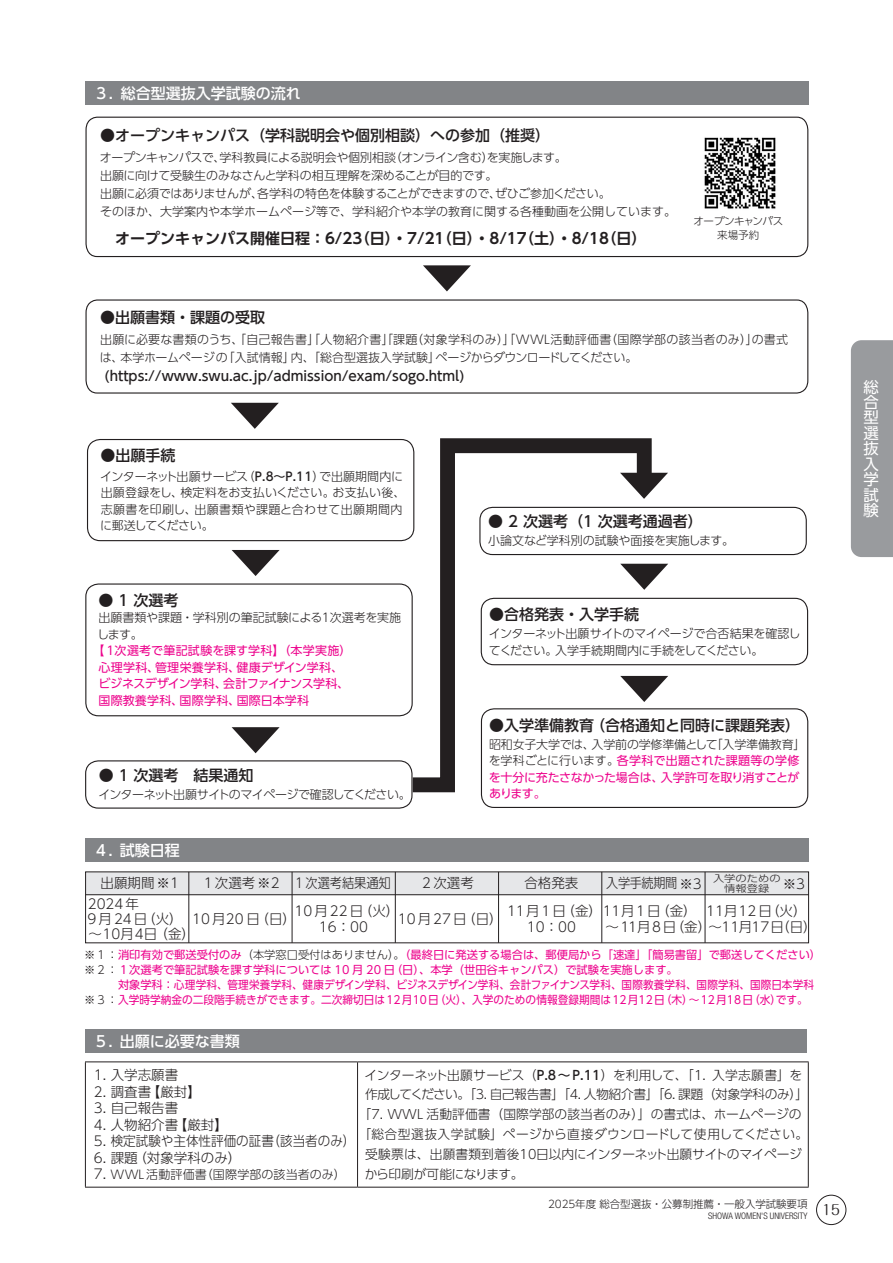
<style>
.page{position:relative;width:893px;height:1263px;background:#fff}
.page>*{position:absolute;margin:0;border:0;box-sizing:border-box;transform-origin:0 0}
.t1{font:15.45px/15.5px "UD Shin Go NT Pro";color:#fff;text-align:justify}
.t2{font:500 15px "UD Shin Go Pro";color:#231f20}
.t3{font:700 15px "UD Shin Go Pro De";color:#231f20}
.t4{font:500 15px "UD Shin Go Pro";color:#fff}
.t5{font:300 13.5px/15.3px "UD Shin Go Pro";color:#231f20}
.t6{font:500 13.5px "UD Shin Go Pro";color:#231f20}
.t7{font:300 13.5px/27.3px "UD Shin Go Pro";color:#231f20;scale:.9 1}
.t8{font:300 13.5px/27.3px "UD Shin Go Pro";letter-spacing:.05em;color:#231f20}
.t9{font:300 12.75px "UD Shin Go Pro";letter-spacing:-.005em;color:#231f20}
.t10{font:300 12.75px "UD Shin Go Pro";letter-spacing:-.03em;color:#231f20}
.t11{font:300 12.75px "UD Shin Go Pro";letter-spacing:.03em;color:#231f20}
.t12{font:300 12.75px "UD Shin Go Pro";letter-spacing:-.045em;color:#231f20}
.t13{font:300 12px/16.5px "UD Shin Go Pro";color:#231f20}
.t14{font:12px/16.5px "UD Shin Go Pro";color:#ed028c}
.t15{font:300 12px/16.5px "UD Shin Go Pro";letter-spacing:-.02em;color:#231f20}
.t16{font:300 12px "UD Shin Go Pro";letter-spacing:-.05em;color:#231f20}
.t17{font:11.25px/15px "UD Shin Go Pro";color:#ed028c}
.t18{font:300 10.5px "UD Shin Go NT Pro";letter-spacing:-.01em;color:#231f20}
.t19{font:300 10.5px/13.5px "UD Shin Go Pro";letter-spacing:-.03em;color:#231f20;text-align:center}
.t20{font:300 9.6px/10.5px "UD Shin Go Pro";color:#231f20;text-align:center;scale:1.18 1}
.t21{font:300 condensed 9px "Helvetica Neue LT Com";color:#231f20}
.s1{font-weight:500}
.s2{font-weight:300;color:#231f20}
.s3{font-size:13.5px}
</style>
<div class="page">
<svg style="left:398px;top:438px;width:261px;height:362px"></svg>
<div style="left:85px;top:81px;width:723px;height:24px;background:#828487"></div>
<div style="left:85px;top:838px;width:723px;height:24px;background:#828487"></div>
<div style="left:85px;top:1029px;width:722px;height:23px;background:#828487"></div>
<hr style="left:85px;top:1061px;width:273px;height:1px;background:#231f20">
<hr style="left:85px;top:1062px;width:1px;height:125px;background:#231f20">
<hr style="left:358px;top:1061px;width:451px;height:1px;background:#231f20">
<hr style="left:808px;top:1062px;width:1px;height:125px;background:#231f20">
<hr style="left:85px;top:1187px;width:273px;height:1px;background:#231f20">
<hr style="left:358px;top:1187px;width:451px;height:1px;background:#231f20">
<hr style="left:357px;top:1062px;width:1px;height:125px;background:#231f20">
<div style="left:479px;top:507px;width:328px;height:48px;border:1px solid #231f20;border-radius:13px"></div>
<div style="left:85px;top:760px;width:327px;height:49px;border:1px solid #231f20;border-radius:13px"></div>
<svg style="left:232px;top:550px;width:48px;height:26px"></svg>
<svg style="left:231px;top:403px;width:48px;height:26px"></svg>
<svg style="left:423px;top:265px;width:48px;height:26px"></svg>
<svg style="left:620px;top:473px;width:48px;height:26px"></svg>
<svg style="left:620px;top:676px;width:48px;height:26px"></svg>
<svg style="left:620px;top:564px;width:48px;height:26px"></svg>
<svg style="left:232px;top:727px;width:48px;height:26px"></svg>
<div style="left:86px;top:872px;width:722px;height:23px;background:#e6e7e9"></div>
<hr style="left:188px;top:872px;width:1px;height:71px;background:#231f20">
<hr style="left:395px;top:872px;width:1px;height:71px;background:#231f20">
<hr style="left:498px;top:872px;width:1px;height:71px;background:#231f20">
<hr style="left:601px;top:872px;width:1px;height:71px;background:#231f20">
<hr style="left:705px;top:872px;width:1px;height:71px;background:#231f20">
<hr style="left:292px;top:872px;width:1px;height:71px;background:#231f20">
<hr style="left:85px;top:894px;width:724px;height:1px;background:#231f20">
<div style="left:85px;top:583px;width:328px;height:133px;border:1px solid #231f20;border-radius:13px"></div>
<div style="left:87px;top:439px;width:327px;height:102px;border:1px solid #231f20;border-radius:13px"></div>
<div style="left:481px;top:708px;width:327px;height:100px;border:1px solid #231f20;border-radius:13px"></div>
<div style="left:481px;top:598px;width:327px;height:67px;border:1px solid #231f20;border-radius:13px"></div>
<svg style="left:85px;top:116px;width:724px;height:142px"></svg>
<svg style="left:85px;top:299px;width:724px;height:95px"></svg>
<img style="left:697px;top:131px;width:85px;height:85px">
<div style="left:851px;top:340px;width:42px;height:217px;background:#999b9e"></div>
<div style="left:816px;top:1195px;width:30px;height:30px;border:1px solid #231f20;border-radius:50%"></div>
<p class="t4" style="left:94px;top:81px;width:208px">３．総合型選抜入学試験の流れ</p>
<p class="t2" style="left:100px;top:123px;width:452px">●オープンキャンパス（学科説明会や個別相談）への参加（推奨）</p>
<p class="t13" style="left:100px;top:148px;width:578px;line-height:18px">オープンキャンパスで、学科教員による説明会や個別相談（オンライン含む）を実施します。<br>出願に向けて受験生のみなさんと学科の相互理解を深めることが目的です。<br>出願に必須ではありませんが、各学科の特色を体験することができますので、ぜひご参加ください。<br>そのほか、大学案内や本学ホームページ等で、学科紹介や本学の教育に関する各種動画を公開しています。</p>
<p class="t3" style="left:115px;top:226px;width:533px">オープンキャンパス開催日程：6/23（日）・7/21（日）・8/17（土）・8/18（日）</p>
<p class="t19" style="left:693px;top:214px;width:91px">オープンキャンパス来場予約</p>
<p class="t2" style="left:100px;top:305px;width:166px">●出願書類・課題の受取</p>
<p class="t13" style="left:100px;top:330px;width:690px;line-height:18px">出願に必要な書類のうち、「自己報告書」「人物紹介書」「課題（対象学科のみ）」「WWL活動評価書（国際学部の該当者のみ）」の書式は、本学ホームページの「入試情報」内、「総合型選抜入学試験」ページからダウンロードしてください。</p>
<p class="t6" style="left:105px;top:365px;width:361px">(https://www.swu.ac.jp/admission/exam/sogo.html)</p>
<p class="t2" style="left:101px;top:443px;width:76px">●出願手続</p>
<p class="t13" style="left:100px;top:467px;width:307px">インターネット出願サービス（<span class="s1">P.8～P.11</span>）で出願期間内に出願登録をし、検定料をお支払いください。お支払い後、志願書を印刷し、出願書類や課題と合わせて出願期間内に郵送してください。</p>
<p class="t2" style="left:98px;top:588px;width:81px">● 1 次選考</p>
<p class="t13" style="left:97px;top:609px;width:305px">出願書類や課題・学科別の筆記試験による1次選考を実施します。</p>
<p class="t14" style="left:98px;top:642px;width:254px;text-indent:-6px">【１次選考で筆記試験を課す学科】（本学実施）心理学科、管理栄養学科、健康デザイン学科、ビジネスデザイン学科、会計ファイナンス学科、国際教養学科、国際学科、国際日本学科</p>
<p class="t2" style="left:99px;top:763px;width:156px">● 1 次選考　結果通知</p>
<p class="t16" style="left:98px;top:784px;width:314px">インターネット出願サイトのマイページで確認してください。</p>
<p class="t4" style="left:94px;top:838px;width:88px">４．試験日程</p>
<p class="t2" style="left:488px;top:509px;width:216px">● 2 次選考（1 次選考通過者）</p>
<p class="t13" style="left:488px;top:532px;width:247px">小論文など学科別の試験や面接を実施します。</p>
<p class="t2" style="left:489px;top:602px;width:151px">●合格発表・入学手続</p>
<p class="t15" style="left:489px;top:625px;width:313px">インターネット出願サイトのマイページで合否結果を確認してください。入学手続期間内に手続をしてください。</p>
<p class="t2" style="left:489px;top:713px;width:313px">●入学準備教育（合格通知と同時に課題発表）</p>
<p class="t14" style="left:489px;top:736px;width:318px"><span class="s2">昭和女子大学では、入学前の学修準備として「入学準備教育」を学科ごとに行います。</span>各学科で出題された課題等の学修を十分に充たさなかった場合は、入学許可を取り消すことがあります。</p>
<p class="t20" style="left:713px;top:872px;width:59px">入学のための情報登録</p>
<p class="t5" style="left:706px;top:902px;width:112px;line-height:16.5px">11月12 日（火）～11月17日（日）</p>
<p class="t5" style="left:101px;top:875px;width:80px">出願期間※1</p>
<p class="t7" style="left:606px;top:869px;width:108px">入学手続期間 ※3</p>
<p class="t5" style="left:783px;top:876px;width:24px">※3</p>
<p class="t5" style="left:88px;top:895px;width:109px">2024年<br>9月24日（火）～10月4日（金）</p>
<p class="t7" style="left:293px;top:869px;width:119px">１次選考結果通知<br>10月22日（火）</p>
<p class="t5" style="left:319px;top:919px;width:51px">16：00</p>
<p class="t8" style="left:507px;top:869px;width:191px;text-indent:17px">合格発表<br>11月1日（金）11月1日（金）</p>
<p class="t5" style="left:527px;top:919px;width:51px">10：00</p>
<p class="t5" style="left:606px;top:919px;width:107px">～11月8日（金）</p>
<p class="t5" style="left:420px;top:875px;width:55px">２次選考</p>
<p class="t5" style="left:398px;top:910px;width:106px">10月27日（日）</p>
<p class="t5" style="left:201px;top:875px;width:80px">１次選考※2</p>
<p class="t5" style="left:192px;top:910px;width:105px">10月20 日（日）</p>
<p class="t17" style="left:84px;top:946px;width:738px"><span class="s2">※１：</span>消印有効で郵送受付のみ<span class="s2">（本学窓口受付はありません）。</span>（最終日に発送する場合は、郵便局から「速達」「簡易書留」で郵送してください）<span class="s2">※２：</span>１次選考で筆記試験を課す学科については 10 月 20 日（日）、本学（世田谷キャンパス）で試験を実施します。<br>　　　対象学科：心理学科、管理栄養学科、健康デザイン学科、ビジネスデザイン学科、会計ファイナンス学科、国際教養学科、国際学科、国際日本学科<span class="s2">※３：</span>入学時学納金の二段階手続きができます。二次締切日は12月10日（火）、入学のための情報登録期間は12月12日（木）～12月18日（水）です。</p>
<p class="t4" style="left:94px;top:1029px;width:148px">５．出願に必要な書類</p>
<p class="t5" style="left:94px;top:1067px;width:86px">1. 入学志願書</p>
<p class="t5" style="left:94px;top:1083px;width:108px">2. 調査書【厳封】</p>
<p class="t5" style="left:94px;top:1100px;width:86px">3. 自己報告書</p>
<p class="t5" style="left:94px;top:1116px;width:135px">4. 人物紹介書【厳封】</p>
<p class="t5" style="left:94px;top:1133px;width:263px">5. 検定試験や主体性評価の証書（該当者のみ）</p>
<p class="t5" style="left:94px;top:1149px;width:149px">6. 課題（対象学科のみ）</p>
<p class="t13" style="left:94px;top:1166px;width:253px"><span class="s3">7.</span> WWL活動評価書（国際学部の該当者のみ）</p>
<p class="t9" style="left:365px;top:1064px;width:439px">インターネット出願サービス（<span class="s1">P.8～P.11</span>）を利用して、「1. 入学志願書」を</p>
<p class="t10" style="left:365px;top:1084px;width:445px">作成してください。「3. 自己報告書」「4. 人物紹介書」「6. 課題（対象学科のみ）」</p>
<p class="t9" style="left:359px;top:1104px;width:444px">「7. WWL 活動評価書（国際学部の該当者のみ）」の書式は、ホームページの</p>
<p class="t11" style="left:359px;top:1124px;width:451px">「総合型選抜入学試験」ページから直接ダウンロードして使用してください。</p>
<p class="t9" style="left:365px;top:1143px;width:438px">受験票は、出願書類到着後10日以内にインターネット出願サイトのマイページ</p>
<p class="t12" style="left:365px;top:1163px;width:160px">から印刷が可能になります。</p>
<p class="t18" style="left:548px;top:1196px;width:261px">2025年度 総合型選抜・公募制推薦・一般入学試験要項</p>
<p class="t21" style="left:708px;top:1210px;width:133px">SHOWA WOMEN'S UNIVERSITY <sup>15</sup></p>
<p class="t1" style="left:864px;top:379px;width:17px">総合型選抜入学試験</p>
</div>
